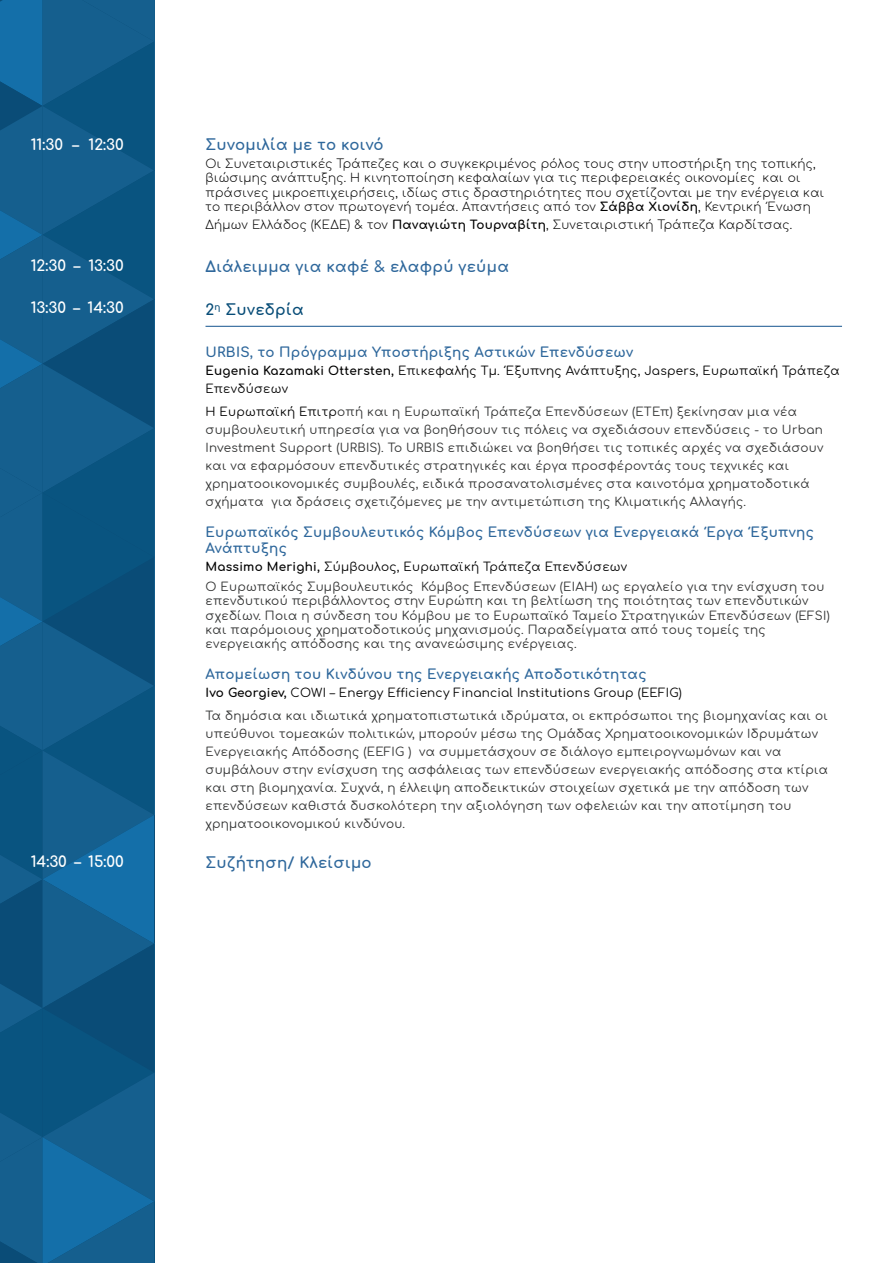
<style>
.page{position:relative;width:893px;height:1263px;background:#fff}
.page>*{position:absolute;margin:0;border:0;box-sizing:border-box;transform-origin:0 0}
.t1{font:700 15px "Comfortaa";letter-spacing:.02em;color:#2e679b}
.t2{font:700 15px "Comfortaa";color:#fff}
.t3{font:700 15px "Comfortaa";letter-spacing:.02em;color:#074c77}
.t4{font:700 13.5px/16.2px "Comfortaa";letter-spacing:.02em;color:#2e679b}
.t5{font:12px/18px "Comfortaa";letter-spacing:.02em;color:#313232}
.t6{font:300 12px/14.4px "Comfortaa";letter-spacing:.02em;color:#000}
.t7{font:12px/18px "Comfortaa";letter-spacing:.02em;color:#000}
.s1{font-weight:700}
.s2{color:#000}
.s3{font-weight:700;color:#000}
</style>
<div class="page">
<svg style="left:0;top:0;width:155px;height:1263px;background:#105a89"></svg>
<hr style="left:206px;top:326px;width:636px;height:1px;background:#2e679b">
<p class="t2" style="left:31px;top:130px;width:95px">11:30 – 12:30</p>
<p class="t2" style="left:31px;top:251px;width:95px">12:30 – 13:30</p>
<p class="t2" style="left:31px;top:294px;width:95px">13:30 – 14:30</p>
<p class="t2" style="left:31px;top:847px;width:95px">14:30 – 15:00</p>
<p class="t1" style="left:206px;top:130px;width:180px">Συνομιλία με το κοινό</p>
<p class="t6" style="left:206px;top:154px;width:620px">Οι Συνεταιριστικές Τράπεζες και ο συγκεκριμένος ρόλος τους στην υποστήριξη της τοπικής, βιώσιμης ανάπτυξης. Η κινητοποίηση κεφαλαίων για τις περιφερειακές οικονομίες και οι πράσινες μικροεπιχειρήσεις, ιδίως στις δραστηριότητες που σχετίζονται με την ενέργεια και το περιβάλλον στον πρωτογενή τομέα. Απαντήσεις από τον <span class="s1">Σάββα Χιονίδη</span>, Κεντρική Ένωση</p>
<p class="t6" style="left:206px;top:216px;width:588px">Δήμων Ελλάδος (ΚΕΔΕ) &amp; τον <span class="s1">Παναγιώτη Τουρναβίτη</span>, Συνεταιριστική Τράπεζα Καρδίτσας.</p>
<p class="t1" style="left:205px;top:253px;width:305px">Διάλειμμα για καφέ &amp; ελαφρύ γεύμα</p>
<p class="t3" style="left:205px;top:296px;width:100px">2<sup>η</sup> Συνεδρία</p>
<p class="t4" style="left:206px;top:342px;width:429px">URBIS, το Πρόγραμμα Υποστήριξης Αστικών Επενδύσεων</p>
<p class="t7" style="left:206px;top:360px;width:636px"><span class="s1">Eugenia Kazamaki Ottersten,</span> Επικεφαλής Τμ. Έξυπνης Ανάπτυξης, Jaspers, Ευρωπαϊκή Τράπεζα<br>Επενδύσεων</p>
<p class="t5" style="left:206px;top:401px;width:619px"><span class="s2">Η Ευρωπαϊκή Επιτρ</span>οπή και η Ευρωπαϊκή Τράπεζα Επενδύσεων (ΕΤΕπ) ξεκίνησαν μια νέα συμβουλευτική υπηρεσία για να βοηθήσουν τις πόλεις να σχεδιάσουν επενδύσεις - το Urban Investment Support (URBIS). Το URBIS επιδιώκει να βοηθήσει τις τοπικές αρχές να σχεδιάσουν και να εφαρμόσουν επενδυτικές στρατηγικές και έργα προσφέροντάς τους τεχνικές και χρηματοοικονομικές συμβουλές, ειδικά προσανατολισμένες στα καινοτόμα χρηματοδοτικά σχήματα για δράσεις σχετιζόμενες με την αντιμετώπιση της Κλιματικής Αλλαγής.</p>
<p class="t4" style="left:206px;top:522px;width:610px">Ευρωπαϊκός Συμβουλευτικός Κόμβος Επενδύσεων για Ενεργειακά Έργα Έξυπνης<br>Ανάπτυξης</p>
<p class="t5" style="left:206px;top:555px;width:620px;line-height:19.8px"><span class="s3">Massimo Merighi,</span> <span class="s2">Σύμβουλος, Ευρωπαϊκή Τράπεζα Επενδύσεων<br></span>Ο Ευρωπαϊκός Συμβουλευτικός Κόμβος Επενδύσεων (EIAH) ως εργαλείο για την ενίσχυση του</p>
<p class="t5" style="left:206px;top:592px;width:626px;line-height:14.4px">επενδυτικού περιβάλλοντος στην Ευρώπη και τη βελτίωση της ποιότητας των επενδυτικών σχεδίων. Ποια η σύνδεση του Κόμβου με το Ευρωπαϊκό Ταμείο Στρατηγικών Επενδύσεων (EFSI) και παρόμοιους χρηματοδοτικούς μηχανισμούς. Παραδείγματα από τους τομείς της ενεργειακής απόδοσης και της ανανεώσιμης ενέργειας.</p>
<p class="t4" style="left:206px;top:664px;width:443px">Απομείωση του Κινδύνου της Ενεργειακής Αποδοτικότητας</p>
<p class="t5" style="left:206px;top:679px;width:624px;line-height:23.4px"><span class="s3">Ιvo Georgiev,</span> <span class="s2">COWI – Energy Efficiency Financial Institutions Group (EEFIG)<br></span>Τα δημόσια και ιδιωτικά χρηματοπιστωτικά ιδρύματα, οι εκπρόσωποι της βιομηχανίας και οι</p>
<p class="t5" style="left:206px;top:723px;width:624px">υπεύθυνοι τομεακών πολιτικών, μπορούν μέσω της Ομάδας Χρηματοοικονομικών Ιδρυμάτων Ενεργειακής Απόδοσης (EEFIG ) να συμμετάσχουν σε διάλογο εμπειρογνωμόνων και να συμβάλουν στην ενίσχυση της ασφάλειας των επενδύσεων ενεργειακής απόδοσης στα κτίρια και στη βιομηχανία. Συχνά, η έλλειψη αποδεικτικών στοιχείων σχετικά με την απόδοση των επενδύσεων καθιστά δυσκολότερη την αξιολόγηση των οφελειών και την αποτίμηση του χρηματοοικονομικού κινδύνου.</p>
<p class="t1" style="left:206px;top:849px;width:168px">Συζήτηση/ Κλείσιμο</p>
</div>
